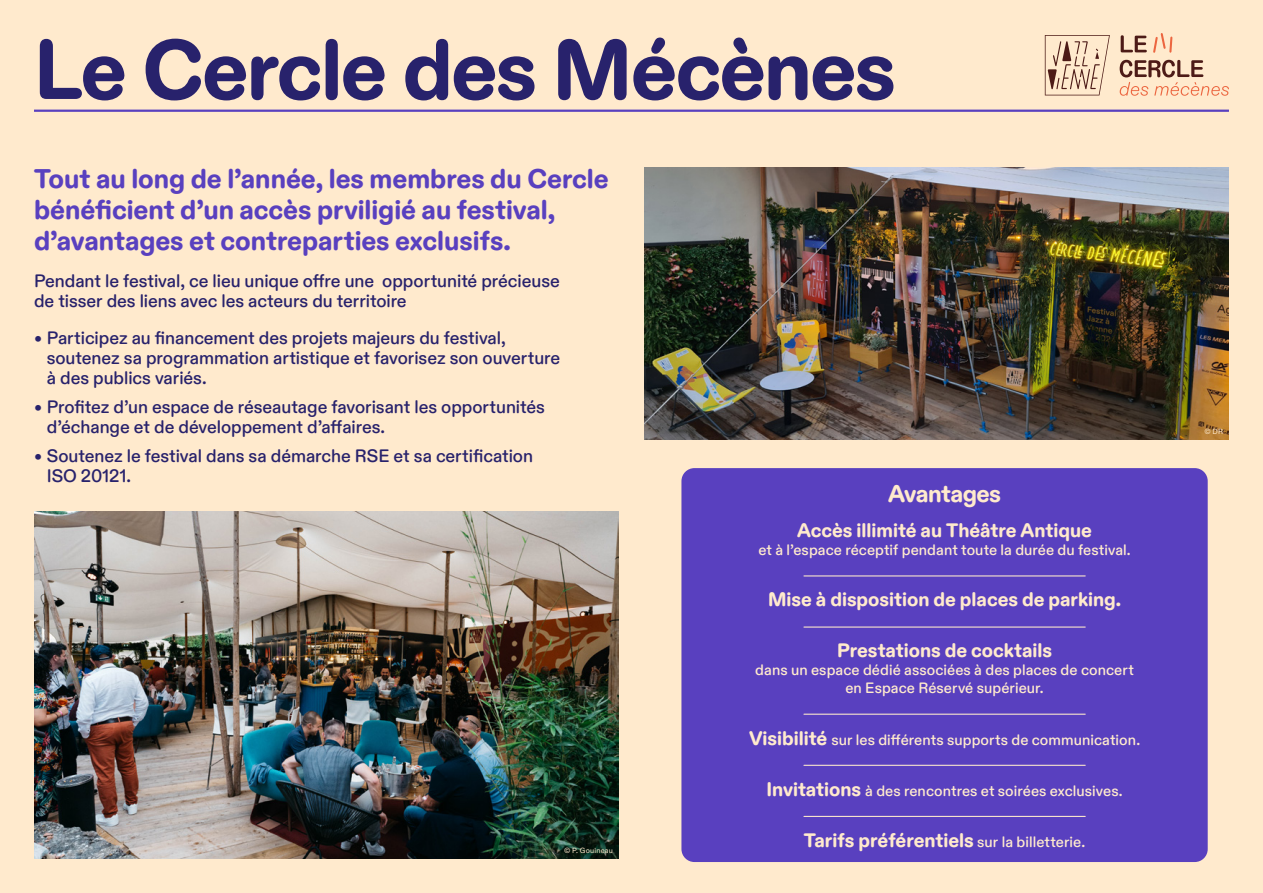
<style>
.page{position:relative;width:1263px;height:893px;background:#ffeacd}
.page>*{position:absolute;margin:0;border:0;box-sizing:border-box;transform-origin:0 0}
.t1{font:800 84px "ABC Diatype Rounded";letter-spacing:-.02em;color:#28226c}
.t2{font:800 27px/30.8px "ABC Diatype Rounded";color:#5940bf}
.t3{font:800 24px "ABC Diatype Rounded";letter-spacing:-.025em;color:#ffeacd}
.t4{font:800 19.5px "ABC Diatype Rounded";color:#ffeacd}
.t5{font:500 18px/20.1px "ABC Diatype Rounded";letter-spacing:-.005em;color:#28226c}
.t6{font:500 15px/18px "ABC Diatype Rounded";letter-spacing:.005em;color:#ffeacd;text-align:center}
.t7{font:7.5px "ABC Diatype Rounded";letter-spacing:.025em;color:#ffeacd}
.s1{font-weight:800;font-size:19.5px}
.s2{font-weight:500;font-size:15px}
</style>
<div class="page">
<img style="left:644px;top:167px;width:585px;height:273px">
<img style="left:34px;top:511px;width:585px;height:348px">
<hr style="left:34px;top:110px;width:1195px;height:2px;background:#5940bf">
<div style="left:681px;top:468px;width:527px;height:394px;background:#5940bf;border-radius:13px"></div>
<hr style="left:804px;top:575px;width:281px;height:1px;background:#ffeacd">
<hr style="left:804px;top:626px;width:281px;height:2px;background:#ffeacd">
<hr style="left:804px;top:714px;width:281px;height:1px;background:#ffeacd">
<hr style="left:804px;top:765px;width:281px;height:1px;background:#ffeacd">
<hr style="left:804px;top:816px;width:281px;height:1px;background:#ffeacd">
<svg style="left:1045px;top:35px;width:65px;height:60px"></svg>
<svg style="left:1121px;top:35px;width:26px;height:17px"></svg>
<svg style="left:1153px;top:33px;width:19px;height:20px"></svg>
<svg style="left:1120px;top:60px;width:109px;height:36px"></svg>
<h1 class="t1" style="left:34px;top:20px;width:863px">Le Cercle des Mécènes</h1>
<h2 class="t2" style="left:34px;top:164px;width:576px">Tout au long de l’année, les membres du Cercle bénéficient d’un accès prviligié au festival, d’avantages et contreparties exclusifs.</h2>
<p class="t5" style="left:34px;top:271px;width:527px">Pendant le festival, ce lieu unique offre une opportunité précieuse de tisser des liens avec les acteurs du territoire</p>
<p class="t5" style="left:47px;top:328px;width:515px;text-indent:-13px">• Participez au financement des projets majeurs du festival, soutenez sa programmation artistique et favorisez son ouverture à des publics variés.</p>
<p class="t5" style="left:47px;top:397px;width:500px;text-indent:-13px">• Profitez d’un espace de réseautage favorisant les opportunités d’échange et de développement d’affaires.</p>
<p class="t5" style="left:47px;top:446px;width:488px;text-indent:-13px">• Soutenez le festival dans sa démarche RSE et sa certification<br>ISO 20121.</p>
<p class="t7" style="left:564px;top:846px;width:50px">© P. Gouineau</p>
<h3 class="t3" style="left:888px;top:479px;width:115px">Avantages</h3>
<p class="t4" style="left:797px;top:519px;width:296px">Accès illimité au Théâtre Antique</p>
<p class="t6" style="left:758px;top:541px;width:374px">et à l’espace réceptif pendant toute la durée du festival.</p>
<p class="t4" style="left:768px;top:588px;width:355px">Mise à disposition de places de parking.</p>
<p class="t4" style="left:837px;top:639px;width:216px">Prestations de cocktails</p>
<p class="t6" style="left:755px;top:662px;width:380px">dans un espace dédié associées à des places de concert en Espace Réservé supérieur.</p>
<p class="t6" style="left:749px;top:731px;width:393px"><span class="s1">Visibilité</span> sur les différents supports de communication.</p>
<p class="t6" style="left:766px;top:782px;width:358px"><span class="s1">Invitations</span> à des rencontres et soirées exclusives.</p>
<p class="t4" style="left:804px;top:828px;width:283px">Tarifs préférentiels <span class="s2">sur la billetterie.</span></p>
<p class="t7" style="left:1204px;top:427px;width:20px">© DR</p>
</div>
